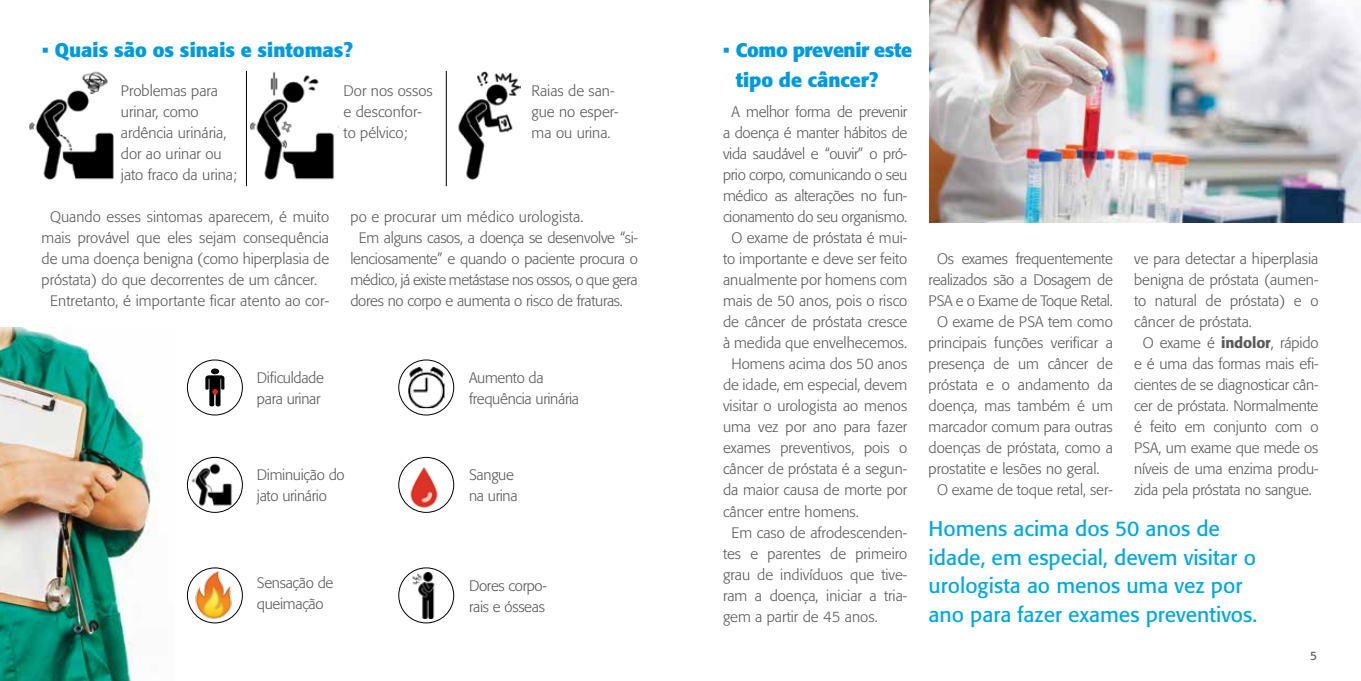
<style>
.page{position:relative;width:1361px;height:681px;background:#fff}
.page>*{position:absolute;margin:0;border:0;box-sizing:border-box;transform-origin:0 0}
.t1{font:21px/28.5px "Formata";color:#00a8e3}
.t2{font:700 19.5px/30px "Formata";letter-spacing:-.02em;color:#009bdf}
.t3{font:700 19.5px "Formata";color:#009bdf}
.t4{font:300 15px/21px "Formata";color:#58595b}
.t5{font:300 15px/21px "Formata";letter-spacing:-.02em;color:#58595b}
.t6{font:300 15px "Formata";letter-spacing:-.025em;color:#58595b}
.t7{font:12px "Formata";color:#58595b}
.s1{font-weight:500}
</style>
<div class="page">
<img style="left:29px;top:71px;width:85px;height:109px">
<img style="left:250px;top:71px;width:85px;height:109px">
<img style="left:458px;top:71px;width:63px;height:110px">
<hr style="left:246px;top:71px;width:1px;height:115px;background:#000">
<hr style="left:446px;top:71px;width:1px;height:115px;background:#000">
<img style="left:929px;top:0;width:432px;height:222px">
<img style="left:0;top:327px;width:156px;height:353px">
<svg style="left:205px;top:368px;width:19px;height:38px"></svg>
<div style="left:187px;top:359px;width:56px;height:56px;border:1px solid #000;border-radius:50%"></div>
<img style="left:408px;top:367px;width:36px;height:41px">
<div style="left:398px;top:359px;width:56px;height:56px;border:1px solid #000;border-radius:50%"></div>
<img style="left:400px;top:463px;width:48px;height:47px">
<div style="left:398px;top:457px;width:56px;height:55px;border:1px solid #000;border-radius:50%"></div>
<img style="left:404px;top:572px;width:42px;height:45px">
<div style="left:398px;top:567px;width:56px;height:56px;border:1px solid #000;border-radius:50%"></div>
<img style="left:187px;top:456px;width:53px;height:53px">
<div style="left:187px;top:457px;width:56px;height:55px;border:1px solid #000;border-radius:50%"></div>
<img style="left:189px;top:569px;width:50px;height:50px">
<div style="left:187px;top:567px;width:56px;height:56px;border:1px solid #000;border-radius:50%"></div>
<h2 class="t3" style="left:42px;top:38px;width:312px">• Quais são os sinais e sintomas?</h2>
<h2 class="t2" style="left:736px;top:35px;width:178px;text-indent:-13px">• Como prevenir este tipo de câncer?</h2>
<p class="t4" style="left:121px;top:80px;width:117px">Problemas para urinar, como ardência urinária, dor ao urinar ou jato fraco da urina;</p>
<p class="t4" style="left:532px;top:80px;width:88px">Raias de san&shy;gue no esper&shy;ma ou urina.</p>
<p class="t4" style="left:344px;top:80px;width:91px">Dor nos ossos e desconfor&shy;to pélvico;</p>
<p class="t5" style="left:731px;top:101px;width:177px">A melhor forma de prevenir</p>
<p class="t5" style="left:723px;top:122px;width:186px">a doença é manter hábitos de</p>
<p class="t5" style="left:723px;top:143px;width:186px">vida saudável e “ouvir” o pró-</p>
<p class="t5" style="left:723px;top:164px;width:186px">prio corpo, comunicando o seu</p>
<p class="t5" style="left:723px;top:185px;width:186px">médico as alterações no fun-</p>
<p class="t5" style="left:723px;top:206px;width:186px">cionamento do seu organismo.</p>
<p class="t4" style="left:731px;top:227px;width:177px">O exame de próstata é mui-</p>
<p class="t4" style="left:723px;top:248px;width:186px">to importante e deve ser feito</p>
<p class="t4" style="left:723px;top:269px;width:186px">anualmente por homens com</p>
<p class="t4" style="left:723px;top:290px;width:186px">mais de 50 anos, pois o risco</p>
<p class="t4" style="left:723px;top:311px;width:186px">de câncer de próstata cresce</p>
<p class="t4" style="left:723px;top:332px;width:186px">à medida que envelhecemos.</p>
<p class="t4" style="left:731px;top:353px;width:177px">Homens acima dos 50 anos</p>
<p class="t4" style="left:723px;top:374px;width:186px">de idade, em especial, devem</p>
<p class="t4" style="left:723px;top:395px;width:186px">visitar o urologista ao menos</p>
<p class="t4" style="left:723px;top:416px;width:186px">uma vez por ano para fazer</p>
<p class="t4" style="left:723px;top:437px;width:186px">exames preventivos, pois o</p>
<p class="t4" style="left:723px;top:458px;width:186px">câncer de próstata é a segun-</p>
<p class="t4" style="left:723px;top:479px;width:186px">da maior causa de morte por</p>
<p class="t4" style="left:723px;top:500px;width:137px">câncer entre homens.</p>
<p class="t4" style="left:731px;top:521px;width:177px">Em caso de afrodescenden-</p>
<p class="t4" style="left:723px;top:542px;width:186px">tes e parentes de primeiro</p>
<p class="t4" style="left:723px;top:563px;width:186px">grau de indivíduos que tive-</p>
<p class="t4" style="left:723px;top:584px;width:186px">ram a doença, iniciar a tria-</p>
<p class="t4" style="left:723px;top:605px;width:156px">gem a partir de 45 anos.</p>
<p class="t4" style="left:50px;top:206px;width:280px">Quando esses sintomas aparecem, é muito</p>
<p class="t4" style="left:42px;top:227px;width:289px">mais provável que eles sejam consequência</p>
<p class="t4" style="left:42px;top:248px;width:289px">de uma doença benigna (como hiperplasia de</p>
<p class="t4" style="left:42px;top:269px;width:277px">próstata) do que decorrentes de um câncer.</p>
<p class="t4" style="left:50px;top:290px;width:280px">Entretanto, é importante ficar atento ao cor-</p>
<p class="t4" style="left:350px;top:206px;width:234px">po e procurar um médico urologista.</p>
<p class="t5" style="left:359px;top:227px;width:280px">Em alguns casos, a doença se desenvolve “si-</p>
<p class="t5" style="left:350px;top:248px;width:289px">lenciosamente” e quando o paciente procura o</p>
<p class="t6" style="left:350px;top:271px;width:289px">médico, já existe metástase nos ossos, o que gera</p>
<p class="t5" style="left:350px;top:290px;width:274px">dores no corpo e aumenta o risco de fraturas.</p>
<p class="t5" style="left:257px;top:367px;width:68px">Dificuldade para urinar</p>
<p class="t5" style="left:469px;top:367px;width:111px">Aumento da frequência urinária</p>
<p class="t5" style="left:257px;top:464px;width:89px">Diminuição do jato urinário</p>
<p class="t5" style="left:469px;top:464px;width:50px">Sangue na urina</p>
<p class="t5" style="left:257px;top:571px;width:78px">Sensação de queimação</p>
<p class="t5" style="left:469px;top:574px;width:79px">Dores corpo&shy;rais e ósseas</p>
<p class="t4" style="left:1134px;top:248px;width:186px">ve para detectar a hiperplasia</p>
<p class="t4" style="left:1134px;top:269px;width:186px">benigna de próstata (aumen-</p>
<p class="t4" style="left:1134px;top:290px;width:186px">to natural de próstata) e o</p>
<p class="t4" style="left:1134px;top:311px;width:119px">câncer de próstata.</p>
<p class="t4" style="left:1142px;top:332px;width:177px">O exame é <span class="s1">indolor</span>, rápido</p>
<p class="t4" style="left:1134px;top:353px;width:186px">e é uma das formas mais efi-</p>
<p class="t4" style="left:1134px;top:374px;width:186px">cientes de se diagnosticar cân-</p>
<p class="t4" style="left:1134px;top:395px;width:186px">cer de próstata. Normalmente</p>
<p class="t4" style="left:1134px;top:416px;width:186px">é feito em conjunto com o</p>
<p class="t4" style="left:1134px;top:437px;width:186px">PSA, um exame que mede os</p>
<p class="t4" style="left:1134px;top:458px;width:186px">níveis de uma enzima produ-</p>
<p class="t4" style="left:1134px;top:479px;width:179px">zida pela próstata no sangue.</p>
<p class="t5" style="left:937px;top:248px;width:177px">Os exames frequentemente</p>
<p class="t5" style="left:928px;top:269px;width:186px">realizados são a Dosagem de</p>
<p class="t5" style="left:928px;top:290px;width:186px">PSA e o Exame de Toque Retal.</p>
<p class="t4" style="left:937px;top:311px;width:177px">O exame de PSA tem como</p>
<p class="t4" style="left:928px;top:332px;width:186px">principais funções verificar a</p>
<p class="t4" style="left:928px;top:353px;width:186px">presença de um câncer de</p>
<p class="t4" style="left:928px;top:374px;width:186px">próstata e o andamento da</p>
<p class="t4" style="left:928px;top:395px;width:186px">doença, mas também é um</p>
<p class="t4" style="left:928px;top:416px;width:186px">marcador comum para outras</p>
<p class="t4" style="left:928px;top:437px;width:186px">doenças de próstata, como a</p>
<p class="t4" style="left:928px;top:458px;width:172px">prostatite e lesões no geral.</p>
<p class="t4" style="left:937px;top:479px;width:177px">O exame de toque retal, ser-</p>
<h1 class="t1" style="left:928px;top:514px;width:330px">Homens acima dos 50 anos de idade, em especial, devem visitar o urologista ao menos uma vez por ano para fazer exames preventivos.</h1>
<p class="t7" style="left:1310px;top:647px;width:8px">5</p>
</div>
